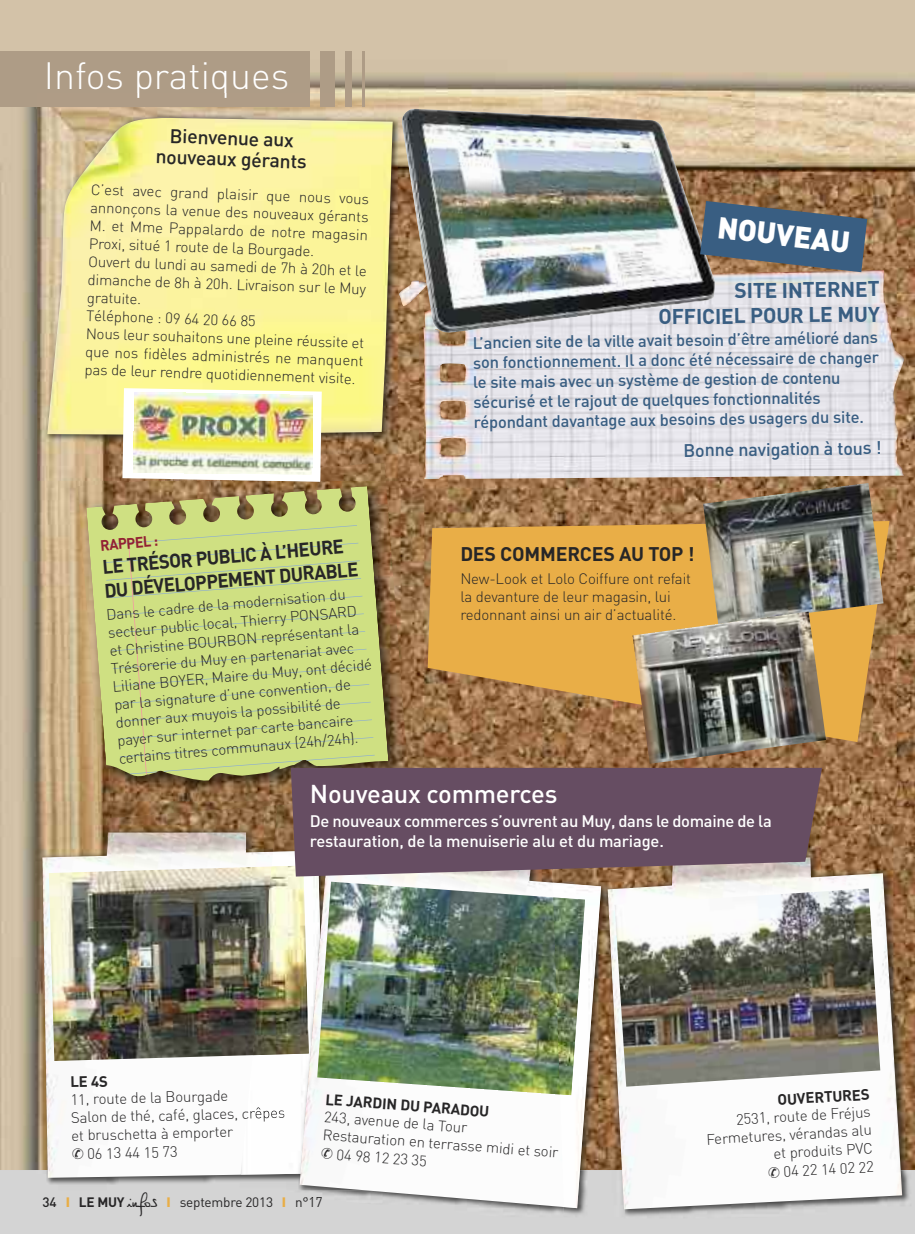
<style>
.page{position:relative;width:915px;height:1234px;background:#fff}
.page>*{position:absolute;margin:0;border:0;box-sizing:border-box;transform-origin:0 0}
.t1{font:300 37.5px "DIN";color:#fff}
.t2{font:900 29.85px "DIN";color:#fff}
.t3{font:500 25.5px "DIN";letter-spacing:-.01em;color:#fff}
.t4{font:700 21px/25px "DIN";color:#395e82;text-align:right}
.t5{font:700 19.5px/23.4px "DIN";letter-spacing:-.01em;color:#272627;scale:.95 1}
.t6{font:500 19.5px/21px "DIN";color:#272627;text-align:center}
.t7{font:700 19.5px "DIN";letter-spacing:-.01em;color:#272627}
.t8{font:500 18px "DIN";color:#395e82}
.t9{font:500 16.5px/19.8px "DIN";color:#395e82}
.t10{font:500 16.5px/19.8px "DIN";letter-spacing:-.015em;color:#fff}
.t11{font:300 15px/18px "DIN";letter-spacing:-.01em;color:#272627}
.t12{font:700 15px "DIN";color:#272627}
.t13{font:700 15px "DIN";color:#922133;scale:.95 1}
.t14{font:13.5px "DIN";letter-spacing:-.015em;color:#272627}
.s1{font-weight:500}
.s2{font-weight:900;color:#e9ae47}
.s3{font-weight:700}
.s4{font-family:"Philippe";font-size:16.5px}
</style>
<div class="page">
<img style="left:0;top:0;width:914px;height:822px">
<img style="left:418px;top:270px;width:486px;height:209px">
<div style="left:0;top:1169px;width:914px;height:64px;background:#d4d4d4"></div>
<hr style="left:914px;top:1169px;width:1px;height:64px;background:#d4d4d4">
<img style="left:418px;top:108px;width:297px;height:225px">
<div style="left:0;top:51px;width:309px;height:55px;background:#ae9c86"></div>
<div style="left:320px;top:51px;width:14px;height:55px;background:#ae9c86"></div>
<div style="left:345px;top:51px;width:6px;height:55px;background:#ae9c86"></div>
<hr style="left:362px;top:51px;width:2px;height:55px;background:#ae9c86">
<svg style="left:700px;top:201px;width:166px;height:71px;background:#516272"></svg>
<img style="left:0;top:801px;width:273px;height:369px">
<img style="left:47px;top:1177px;width:192px;height:8px">
<img style="left:42px;top:832px;width:231px;height:345px">
<img style="left:49px;top:865px;width:191px;height:195px">
<img style="left:239px;top:1169px;width:60px;height:20px">
<img style="left:240px;top:850px;width:59px;height:324px">
<img style="left:252px;top:865px;width:47px;height:189px">
<img style="left:299px;top:876px;width:253px;height:331px">
<img style="left:317px;top:881px;width:234px;height:213px">
<img style="left:821px;top:822px;width:93px;height:347px">
<img style="left:628px;top:1169px;width:286px;height:47px">
<img style="left:551px;top:876px;width:56px;height:293px">
<img style="left:563px;top:1169px;width:65px;height:48px">
<img style="left:552px;top:882px;width:49px;height:325px">
<img style="left:553px;top:897px;width:31px;height:197px">
<img style="left:607px;top:857px;width:294px;height:351px">
<img style="left:614px;top:888px;width:266px;height:198px">
<img style="left:37px;top:93px;width:381px;height:387px">
<img style="left:399px;top:280px;width:19px;height:26px">
<img style="left:402px;top:109px;width:16px;height:123px">
<img style="left:37px;top:93px;width:272px;height:13px">
<img style="left:320px;top:93px;width:14px;height:13px">
<svg style="left:345px;top:93px;width:6px;height:13px"></svg>
<svg style="left:362px;top:93px;width:2px;height:13px"></svg>
<img style="left:135px;top:93px;width:94px;height:4px">
<img style="left:47px;top:118px;width:345px;height:317px">
<svg style="left:122px;top:388px;width:200px;height:92px"></svg>
<img style="left:134px;top:392px;width:178px;height:82px">
<svg style="left:427px;top:521px;width:462px;height:221px;background:#d39c47"></svg>
<img style="left:702px;top:483px;width:181px;height:141px">
<img style="left:632px;top:611px;width:193px;height:152px">
<img style="left:77px;top:480px;width:333px;height:321px">
<img style="left:102px;top:801px;width:189px;height:17px">
<img style="left:320px;top:462px;width:65px;height:18px">
<img style="left:148px;top:479px;width:22px;height:1px">
<img style="left:170px;top:467px;width:150px;height:14px">
<img style="left:242px;top:468px;width:69px;height:6px">
<svg style="left:86px;top:486px;width:302px;height:294px;background:#a79d61"></svg>
<svg style="left:104px;top:525px;width:270px;height:249px;background:#cbdb83"></svg>
<svg style="left:291px;top:767px;width:530px;height:109px;background:#6c5365"></svg>
<svg style="left:72px;top:1148px;width:11px;height:11px"></svg>
<svg style="left:321px;top:1147px;width:12px;height:12px"></svg>
<svg style="left:768px;top:1166px;width:11px;height:11px"></svg>
<h1 class="t1" style="left:44px;top:62px;width:247px">Infos pratiques</h1>
<h3 class="t6" style="left:157px;top:127px;width:152px;rotate:2deg">Bienvenue aux nouveaux gérants</h3>
<p class="t11" style="left:91px;top:182px;width:280px;rotate:2deg">C’est avec grand plaisir que nous vous annonçons la venue des nouveaux gérants M. et Mme Pappalardo de notre magasin Proxi, situé 1 route de la Bourgade.<br>Ouvert du lundi au samedi de 7h à 20h et le dimanche de 8h à 20h. Livraison sur le Muy gratuite.<br>Téléphone : 09 64 20 66 85<br>Nous leur souhaitons une pleine réussite et que nos fidèles administrés ne manquent pas de leur rendre quotidiennement visite.</p>
<p class="t13" style="left:100px;top:540px;width:62px;rotate:-5deg">RAPPEL :</p>
<h3 class="t5" style="left:101px;top:557px;width:269px;rotate:-5deg">LE TRÉSOR PUBLIC À L’HEURE<br>DU DÉVELOPPEMENT DURABLE</h3>
<p class="t11" style="left:106px;top:607px;width:262px;rotate:-5deg">Dans le cadre de la modernisation du secteur public local, Thierry PONSARD et Christine BOURBON représentant la Trésorerie du Muy en partenariat avec Liliane BOYER, Maire du Muy, ont décidé par la signature d’une convention, de donner aux muyois la possibilité de payer sur internet par carte bancaire certains titres communaux (24h/24h).</p>
<h2 class="t2" style="left:718px;top:217px;width:135px;rotate:6deg">NOUVEAU</h2>
<h3 class="t4" style="left:657px;top:282px;width:223px;rotate:-1deg">SITE INTERNET<br>OFFICIEL POUR LE MUY</h3>
<p class="t9" style="left:472px;top:335px;width:408px;rotate:-1deg">L’ancien site de la ville avait besoin d’être amélioré dans son fonctionnement. Il a donc été nécessaire de changer le site mais avec un système de gestion de contenu sécurisé et le rajout de quelques fonctionnalités répondant davantage aux besoins des usagers du site.</p>
<p class="t8" style="left:683px;top:444px;width:200px;rotate:-1deg">Bonne navigation à tous !</p>
<h3 class="t7" style="left:460px;top:547px;width:235px">DES COMMERCES AU TOP !</h3>
<p class="t11" style="left:460px;top:571px;width:232px">New-Look et Lolo Coiffure ont refait la devanture de leur magasin, lui redonnant ainsi un air d’actualité.</p>
<h3 class="t3" style="left:310px;top:784px;width:249px">Nouveaux commerces</h3>
<p class="t10" style="left:310px;top:812px;width:463px">De nouveaux commerces s’ouvrent au Muy, dans le domaine de la restauration, de la menuiserie alu et du mariage.</p>
<p class="t12" style="left:70px;top:1076px;width:39px;rotate:-1deg">LE 4S</p>
<p class="t11" style="left:70px;top:1091px;width:159px;rotate:-1deg">11, route de la Bourgade</p>
<p class="t11" style="left:71px;top:1109px;width:216px;rotate:-1deg">Salon de thé, café, glaces, crêpes</p>
<p class="t11" style="left:71px;top:1127px;width:163px;rotate:-1deg">et bruschetta à emporter</p>
<p class="t11" style="left:87px;top:1145px;width:92px;rotate:-1deg">06 13 44 15 73</p>
<p class="t12" style="left:326px;top:1094px;width:166px;rotate:4deg">LE JARDIN DU PARADOU</p>
<p class="t11" style="left:324px;top:1109px;width:145px;rotate:4deg">243, avenue de la Tour</p>
<p class="t11" style="left:323px;top:1127px;width:238px;rotate:4deg">Restauration en terrasse midi et soir</p>
<p class="t11" style="left:337px;top:1146px;width:92px;rotate:4deg">04 98 12 23 35</p>
<p class="t12" style="left:777px;top:1093px;width:94px;rotate:-3deg">OUVERTURES</p>
<p class="t11" style="left:704px;top:1113px;width:167px;text-align:right;rotate:-3deg">2531, route de Fréjus<br>Fermetures, vérandas alu et produits PVC<br>04 22 14 02 22</p>
<p class="t14" style="left:43px;top:1196px;width:281px"><span class="s1">34</span> <span class="s2">I</span> <span class="s3">LE MUY</span> <span class="s4">infos</span> <span class="s2">I</span> septembre 2013 <span class="s2">I</span> n°17</p>
</div>
